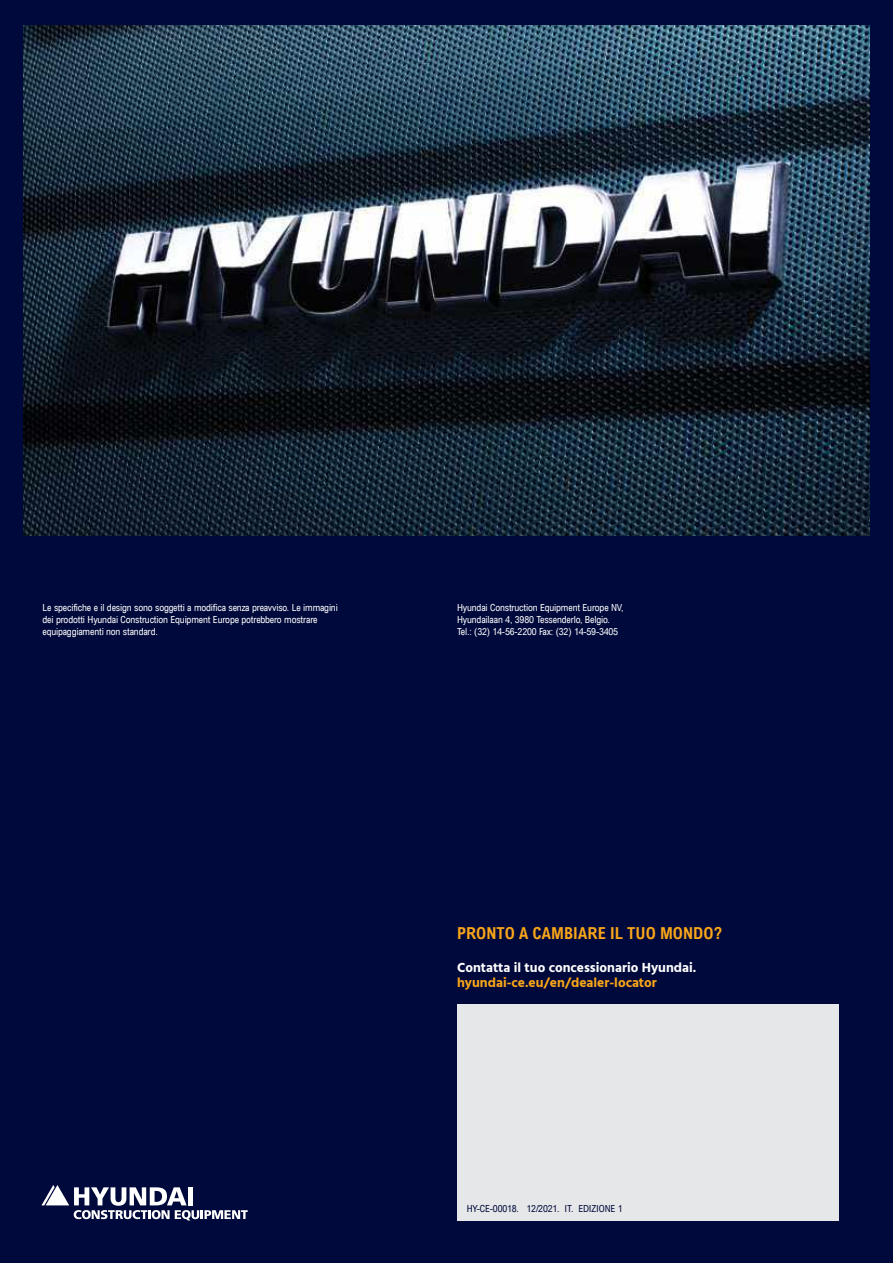
<style>
.page{position:relative;width:893px;height:1263px;background:#00093b}
.page>*{position:absolute;margin:0;border:0;box-sizing:border-box;transform-origin:0 0}
.t1{font:700 condensed 16.5px "Arial";letter-spacing:.005em;color:#faa61a}
.t2{font:700 13.5px "Hind";color:#fff}
.t3{font:700 13.5px "Hind";color:#faa61a}
.t4{font:condensed 9.75px/12px "Arial";letter-spacing:-.015em;color:#fff}
.t5{font:condensed 9.75px "Arial";letter-spacing:-.015em;color:#00093b}
</style>
<div class="page">
<div style="left:457px;top:1004px;width:382px;height:216px;background:#e6e7e8"></div>
<svg style="left:41px;top:1185px;width:207px;height:35px"></svg>
<img style="left:23px;top:25px;width:847px;height:511px">
<p class="t4" style="left:43px;top:601px;width:297px">Le specifiche e il design sono soggetti a modifica senza preavviso. Le immagini dei prodotti Hyundai Construction Equipment Europe potrebbero mostrare equipaggiamenti non standard.</p>
<p class="t4" style="left:457px;top:601px;width:168px">Hyundai Construction Equipment Europe NV,<br>Hyundailaan 4, 3980 Tessenderlo, Belgio.<br>Tel.: (32) 14-56-2200 Fax: (32) 14-59-3405</p>
<h1 class="t1" style="left:457px;top:924px;width:266px">PRONTO A CAMBIARE IL TUO MONDO?</h1>
<h2 class="t2" style="left:457px;top:960px;width:241px">Contatta il tuo concessionario Hyundai.</h2>
<h2 class="t3" style="left:457px;top:975px;width:201px">hyundai-ce.eu/en/dealer-locator</h2>
<p class="t5" style="left:467px;top:1203px;width:158px">HY-CE-00018. 12/2021. IT. EDIZIONE 1</p>
</div>
